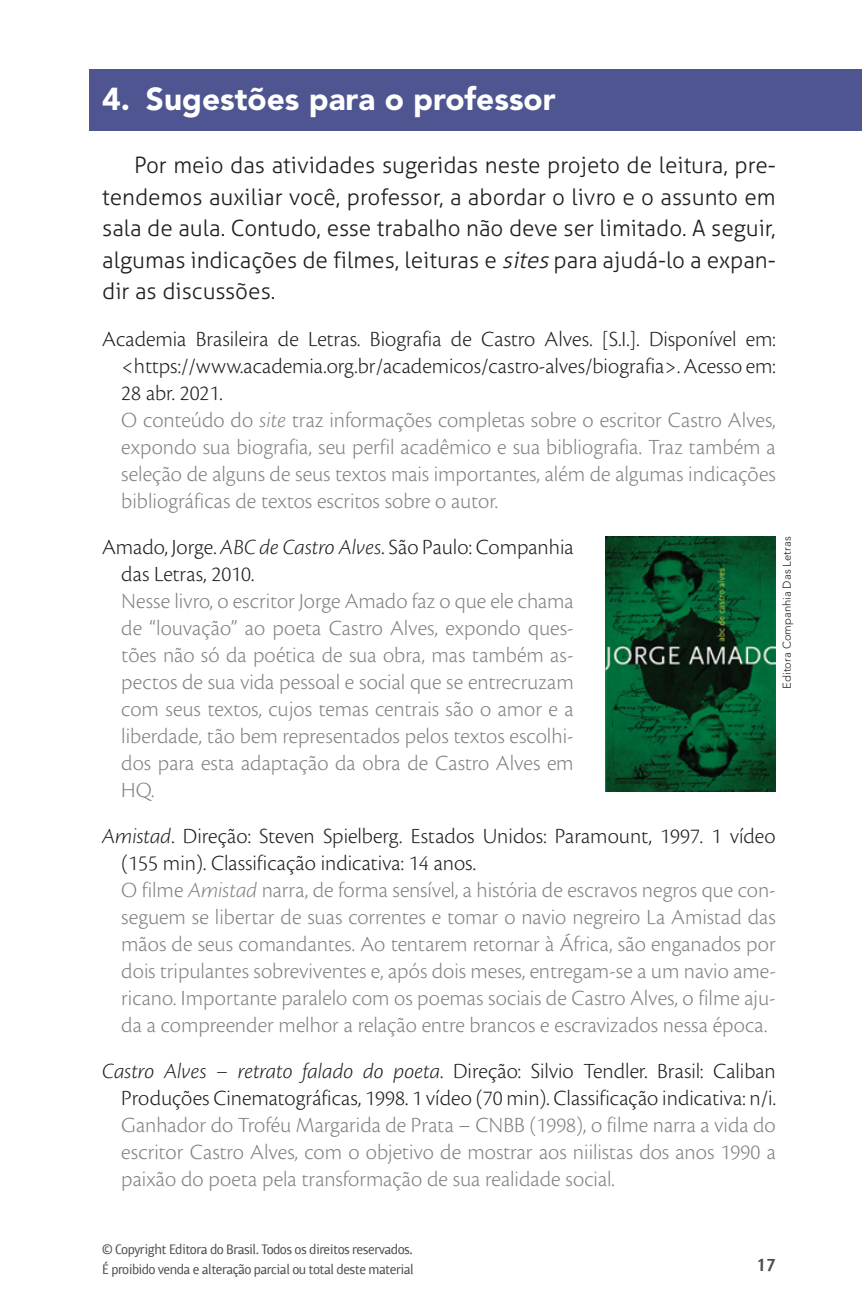
<style>
.page{position:relative;width:862px;height:1308px;background:#fff}
.page>*{position:absolute;margin:0;border:0;box-sizing:border-box;transform-origin:0 0}
.t1{font:900 31.5px "Avenir LT Std";color:#fff}
.t2{font:300 22.5px/27px "Cronos Pro";color:#808285}
.t3{font:300 22.5px/31.5px "Aller";color:#231f20;text-align:justify}
.t4{font:300 22.5px/27px "Cronos Pro";color:#231f20}
.t5{font:500 18px "Highlander Std";color:#4b4c4d}
.t6{font:13.5px/20.2px "Chino ITC Std";letter-spacing:-.04em;color:#4b4c4d}
.t7{font:300 11.25px "Avenir LT Std";color:#231f20}
.s1{font-style:italic}
.s2{color:#231f20}
.s3{font-style:italic;color:#231f20}
</style>
<div class="page">
<img style="left:605px;top:536px;width:170px;height:256px">
<div style="left:89px;top:69px;width:772px;height:61px;background:#4e5590"></div>
<h1 class="t1" style="left:102px;top:80px;width:455px">4. Sugestões para o professor</h1>
<p class="t3" style="left:102px;top:150px;width:674px;text-indent:32px">Por meio das atividades sugeridas neste projeto de leitura, pre&shy;tendemos auxiliar você, professor, a abordar o livro e o assunto em sala de aula. Contudo, esse trabalho não deve ser limitado. A seguir, algumas indicações de filmes, leituras e <span class="s1">sites</span>para ajudá-lo a expan&shy;dir as discussões.</p>
<p class="t2" style="left:121px;top:325px;width:655px;text-indent:-19px"><span class="s2">Academia Brasileira de Letras. Biografia de Castro Alves. [S.I.]. Disponível em: &lt;https://www.academia.org.br/academicos/castro-alves/biografia&gt;. Acesso em:<br>28 abr. 2021.<br></span>O conteúdo do <span class="s1">site</span> traz informações completas sobre o escritor Castro Alves, expondo sua biografia, seu perfil acadêmico e sua bibliografia. Traz também a seleção de alguns de seus textos mais importantes, além de algumas indicações bibliográficas de textos escritos sobre o autor.</p>
<p class="t4" style="left:121px;top:533px;width:453px;text-indent:-19px">Amado, Jorge. <span class="s1">ABC de Castro Alves</span>. São Paulo: Companhia das Letras, 2010.</p>
<p class="t2" style="left:121px;top:587px;width:453px;text-align:justify">Nesse livro, o escritor Jorge Amado faz o que ele chama de “louvação” ao poeta Castro Alves, expondo ques&shy;tões não só da poética de sua obra, mas também as&shy;pectos de sua vida pessoal e social que se entrecruzam com seus textos, cujos temas centrais são o amor e a liberdade, tão bem representados pelos textos escolhi&shy;dos para esta adaptação da obra de Castro Alves em HQ.</p>
<p class="t2" style="left:121px;top:822px;width:655px;text-indent:-19px"><span class="s3">Amistad</span><span class="s2">. Direção: Steven Spielberg. Estados Unidos: Paramount, 1997. 1 vídeo (155 min). Classificação indicativa: 14 anos.<br></span>O filme <span class="s1">Amistad</span> narra, de forma sensível, a história de escravos negros que con&shy;seguem se libertar de suas correntes e tomar o navio negreiro La Amistad das mãos de seus comandantes. Ao tentarem retornar à África, são enganados por dois tripulantes sobreviventes e, após dois meses, entregam-se a um navio ame&shy;ricano. Importante paralelo com os poemas sociais de Castro Alves, o filme aju&shy;da a compreender melhor a relação entre brancos e escravizados nessa época.</p>
<p class="t4" style="left:102px;top:1057px;width:674px;text-align:right"><span class="s1">Castro Alves – retrato falado do poeta</span>. Direção: Silvio Tendler. Brasil: Caliban<br>Produções Cinematográficas, 1998. 1 vídeo (70 min). Classificação indicativa: n/i.</p>
<p class="t2" style="left:121px;top:1111px;width:655px;text-align:justify">Ganhador do Troféu Margarida de Prata – CNBB (1998), o filme narra a vida do escritor Castro Alves, com o objetivo de mostrar aos niilistas dos anos 1990 a paixão do poeta pela transformação de sua realidade social.</p>
<p class="t7" style="left:779px;top:688px;width:153px;rotate:-90deg">Editora Companhia Das Letras</p>
<p class="t6" style="left:102px;top:1238px;width:313px">© Copyright Editora do Brasil. Todos os direitos reservados.<br>É proibido venda e alteração parcial ou total deste material</p>
<p class="t5" style="left:756px;top:1254px;width:21px">17</p>
</div>
